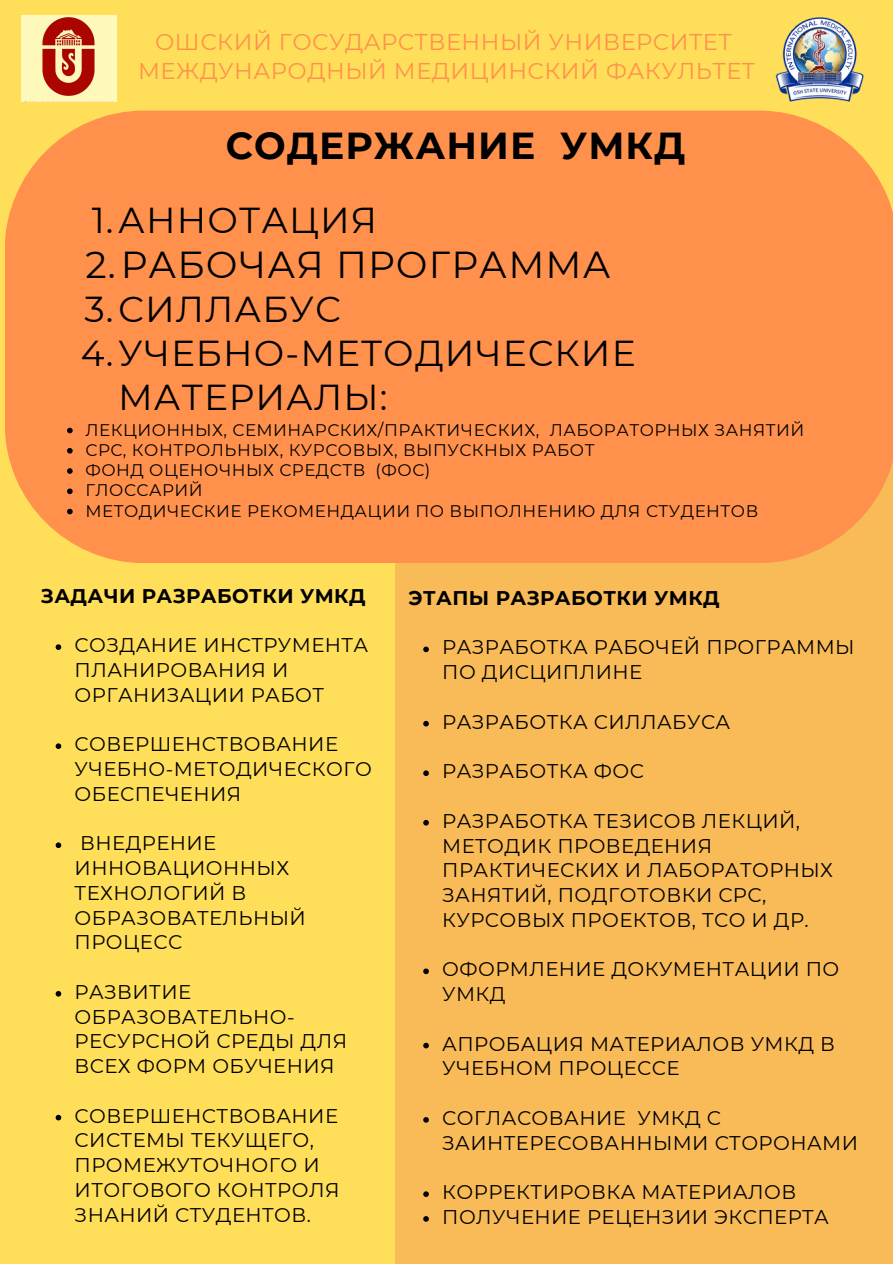
<style>
.page{position:relative;width:893px;height:1264px;background:#fff}
.page>*{position:absolute;margin:0;border:0;box-sizing:border-box;transform-origin:0 0}
.t1{font:37.5px "Montserrat";letter-spacing:.03em;color:#000}
.t2{font:700 37.5px "Montserrat";letter-spacing:.03em;color:#000}
.t3{font:36px/43.8px "Montserrat";letter-spacing:.03em;color:#000}
.t4{font:22.8px "Montserrat";letter-spacing:.02em;color:#ff914d}
.t5{font:19.8px/24.8px "Montserrat";letter-spacing:.02em;color:#000}
.t6{font:700 19.8px "Montserrat";letter-spacing:.02em;color:#000}
.t7{font:16.8px "Montserrat";letter-spacing:.03em;color:#000}
</style>
<div class="page">
<div style="left:0;top:0;width:892px;height:1263px;background:#ffde59"></div>
<div style="left:395px;top:461px;width:497px;height:802px;background:#f9bb58"></div>
<img style="left:21px;top:16px;width:96px;height:85px">
<img style="left:775px;top:17px;width:89px;height:85px">
<div style="left:5px;top:111px;width:887px;height:452px;background:#ff914d"></div>
<svg style="left:67px;top:427px;width:6px;height:6px"></svg>
<svg style="left:67px;top:448px;width:6px;height:5px"></svg>
<svg style="left:67px;top:468px;width:6px;height:6px"></svg>
<svg style="left:67px;top:488px;width:6px;height:6px"></svg>
<svg style="left:67px;top:508px;width:6px;height:6px"></svg>
<svg style="left:56px;top:644px;width:5px;height:6px"></svg>
<svg style="left:56px;top:743px;width:5px;height:6px"></svg>
<svg style="left:56px;top:842px;width:5px;height:6px"></svg>
<svg style="left:56px;top:991px;width:5px;height:5px"></svg>
<svg style="left:56px;top:1114px;width:5px;height:6px"></svg>
<svg style="left:423px;top:646px;width:6px;height:6px"></svg>
<svg style="left:423px;top:721px;width:6px;height:5px"></svg>
<svg style="left:423px;top:770px;width:6px;height:6px"></svg>
<svg style="left:423px;top:820px;width:6px;height:5px"></svg>
<svg style="left:423px;top:968px;width:6px;height:6px"></svg>
<svg style="left:423px;top:1042px;width:6px;height:6px"></svg>
<svg style="left:423px;top:1117px;width:6px;height:5px"></svg>
<svg style="left:423px;top:1191px;width:6px;height:5px"></svg>
<svg style="left:423px;top:1216px;width:6px;height:5px"></svg>
<p class="t4" style="left:155px;top:27px;width:578px">ОШСКИЙ ГОСУДАРСТВЕННЫЙ УНИВЕРСИТЕТ</p>
<p class="t4" style="left:138px;top:57px;width:618px">МЕЖДУНАРОДНЫЙ МЕДИЦИНСКИЙ ФАКУЛЬТЕТ</p>
<h3 class="t2" style="left:226px;top:122px;width:461px">СОДЕРЖАНИЕ УМКД</h3>
<p class="t3" style="left:92px;top:198px;width:287px">1.АННОТАЦИЯ</p>
<h1 class="t1" style="left:85px;top:242px;width:527px">2.РАБОЧАЯ ПРОГРАММА</h1>
<p class="t3" style="left:84px;top:287px;width:258px">3.СИЛЛАБУС</p>
<p class="t3" style="left:118px;top:331px;width:518px;text-indent:-37px">4.УЧЕБНО-МЕТОДИЧЕСКИЕ<br>МАТЕРИАЛЫ:</p>
<p class="t7" style="left:85px;top:419px;width:720px">ЛЕКЦИОННЫХ, СЕМИНАРСКИХ/ПРАКТИЧЕСКИХ, ЛАБОРАТОРНЫХ ЗАНЯТИЙ</p>
<p class="t7" style="left:85px;top:439px;width:510px">СРС, КОНТРОЛЬНЫХ, КУРСОВЫХ, ВЫПУСКНЫХ РАБОТ</p>
<p class="t7" style="left:85px;top:460px;width:346px">ФОНД ОЦЕНОЧНЫХ СРЕДСТВ (ФОС)</p>
<p class="t7" style="left:85px;top:480px;width:119px">ГЛОССАРИЙ</p>
<p class="t7" style="left:85px;top:500px;width:674px">МЕТОДИЧЕСКИЕ РЕКОМЕНДАЦИИ ПО ВЫПОЛНЕНИЮ ДЛЯ СТУДЕНТОВ</p>
<p class="t6" style="left:41px;top:583px;width:326px">ЗАДАЧИ РАЗРАБОТКИ УМКД</p>
<p class="t5" style="left:75px;top:632px;width:295px">СОЗДАНИЕ ИНСТРУМЕНТА<br>ПЛАНИРОВАНИЯ И<br>ОРГАНИЗАЦИИ РАБОТ</p>
<h4 class="t5" style="left:75px;top:731px;width:299px">СОВЕРШЕНСТВОВАНИЕ<br>УЧЕБНО-МЕТОДИЧЕСКОГО<br>ОБЕСПЕЧЕНИЯ</h4>
<p class="t5" style="left:75px;top:830px;width:233px">ВНЕДРЕНИЕ<br>ИННОВАЦИОННЫХ<br>ТЕХНОЛОГИЙ В<br>ОБРАЗОВАТЕЛЬНЫЙ<br>ПРОЦЕСС</p>
<h5 class="t5" style="left:75px;top:979px;width:274px">РАЗВИТИЕ<br>ОБРАЗОВАТЕЛЬНО-<br>РЕСУРСНОЙ СРЕДЫ ДЛЯ<br>ВСЕХ ФОРМ ОБУЧЕНИЯ</h5>
<p class="t5" style="left:75px;top:1103px;width:266px">СОВЕРШЕНСТВОВАНИЕ<br>СИСТЕМЫ ТЕКУЩЕГО,<br>ПРОМЕЖУТОЧНОГО И<br>ИТОГОВОГО КОНТРОЛЯ<br>ЗНАНИЙ СТУДЕНТОВ.</p>
<p class="t6" style="left:408px;top:585px;width:312px">ЭТАПЫ РАЗРАБОТКИ УМКД</p>
<p class="t5" style="left:442px;top:635px;width:414px">РАЗРАБОТКА РАБОЧЕЙ ПРОГРАММЫ<br>ПО ДИСЦИПЛИНЕ</p>
<p class="t5" style="left:442px;top:709px;width:289px">РАЗРАБОТКА СИЛЛАБУСА</p>
<p class="t5" style="left:442px;top:758px;width:203px">РАЗРАБОТКА ФОС</p>
<p class="t5" style="left:442px;top:808px;width:392px">РАЗРАБОТКА ТЕЗИСОВ ЛЕКЦИЙ,<br>МЕТОДИК ПРОВЕДЕНИЯ<br>ПРАКТИЧЕСКИХ И ЛАБОРАТОРНЫХ<br>ЗАНЯТИЙ, ПОДГОТОВКИ СРС,<br>КУРСОВЫХ ПРОЕКТОВ, ТСО И ДР.</p>
<p class="t5" style="left:442px;top:956px;width:398px">ОФОРМЛЕНИЕ ДОКУМЕНТАЦИИ ПО<br>УМКД</p>
<h4 class="t5" style="left:442px;top:1031px;width:394px">АПРОБАЦИЯ МАТЕРИАЛОВ УМКД В<br>УЧЕБНОМ ПРОЦЕССЕ</h4>
<p class="t5" style="left:442px;top:1105px;width:417px">СОГЛАСОВАНИЕ УМКД С<br>ЗАИНТЕРЕСОВАННЫМИ СТОРОНАМИ</p>
<p class="t5" style="left:442px;top:1179px;width:355px">КОРРЕКТИРОВКА МАТЕРИАЛОВ</p>
<p class="t5" style="left:442px;top:1204px;width:388px">ПОЛУЧЕНИЕ РЕЦЕНЗИИ ЭКСПЕРТА</p>
</div>
